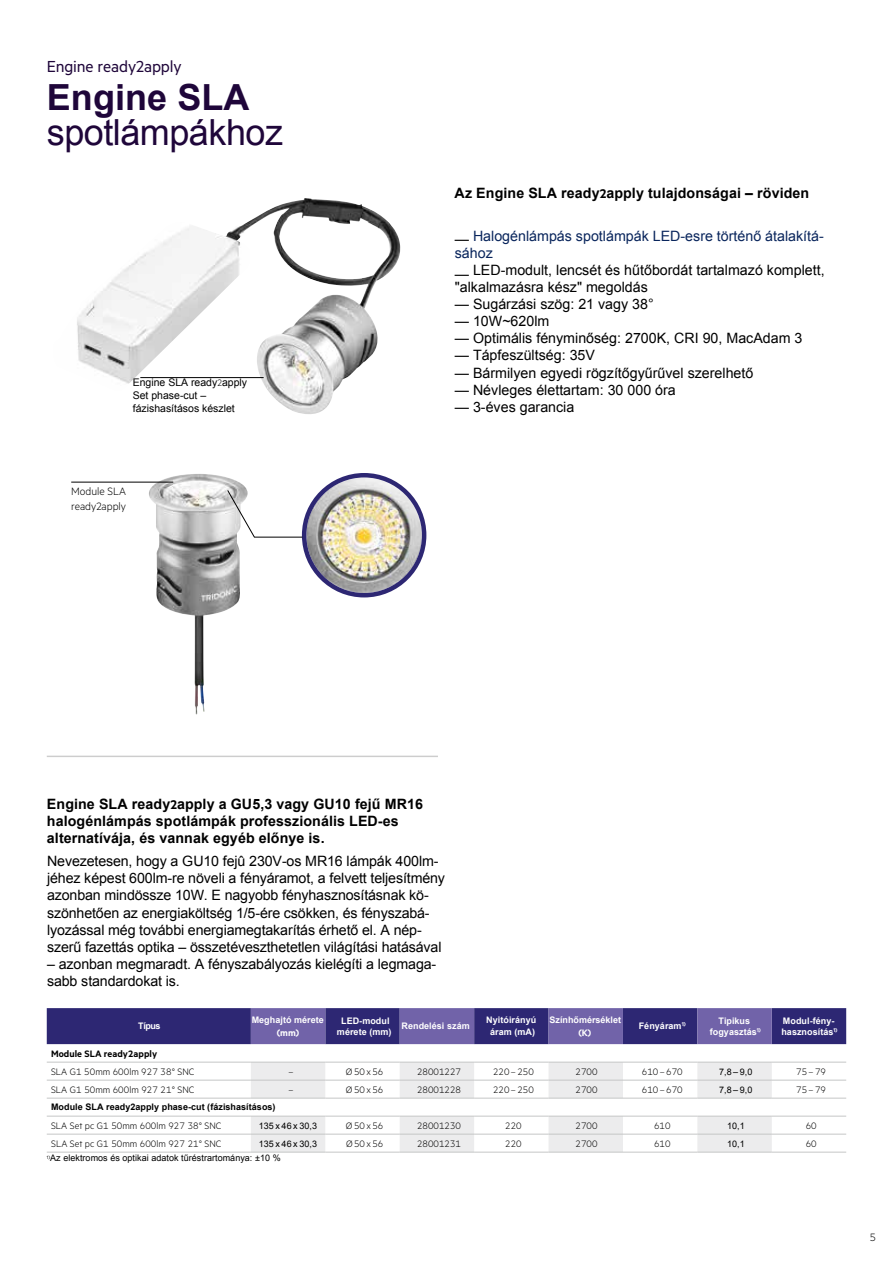
<style>
.page{position:relative;width:893px;height:1263px;background:#fff}
.page>*{position:absolute;margin:0;border:0;box-sizing:border-box;transform-origin:0 0}
.t1{font:36px "Arial";letter-spacing:-.015em;color:#1f063a}
.t2{font:700 36px "Arial";color:#1f063a}
.t3{font:18px "Metric";letter-spacing:-.005em;color:#1f063a}
.t4{font:14.25px/17.1px "Arial";letter-spacing:-.01em;color:#000}
.t5{font:700 14.25px/17px "Arial";letter-spacing:.005em;color:#000}
.t6{font:14.25px/17.1px "Arial";color:#09255c}
.t7{font:300 12px/15px "Metric";color:#000}
.t8{font:300 10.5px "Metric";letter-spacing:.005em;color:#000}
.t9{font:10.5px/13.2px "Arial";color:#000}
.t10{font:600 10.5px "Metric";letter-spacing:.005em;color:#000}
.t11{font:600 10.5px "Metric";color:#fff}
.t12{font:700 9px/10.9px "Arial";letter-spacing:.005em;color:#fff;text-align:center}
.t13{font:9px "Arial";letter-spacing:.005em;color:#000}
.t14{font:700 9px "Arial";letter-spacing:.005em;color:#000}
.s1{font-family:"Metric";font-weight:300}
.s2{font-family:"Metric";font-weight:600}
.s3{color:#000}
</style>
<div class="page">
<img style="left:149px;top:474px;width:98px;height:240px">
<img style="left:77px;top:198px;width:323px;height:216px">
<hr style="left:140px;top:377px;width:124px;height:1px;background:#000">
<hr style="left:71px;top:482px;width:102px;height:1px;background:#000">
<img style="left:306px;top:477px;width:116px;height:116px;border-radius:58px">
<div style="left:302px;top:473px;width:124px;height:124px;border:4px solid #2d2773;border-radius:50%"></div>
<svg style="left:227px;top:489px;width:28px;height:49px"></svg>
<hr style="left:254px;top:537px;width:48px;height:1px;background:#000">
<hr style="left:47px;top:756px;width:391px;height:1px;background:#000">
<svg style="left:47px;top:1008px;width:799px;height:36px;background:#473e87"></svg>
<svg style="left:251px;top:1063px;width:521px;height:89px"></svg>
<hr style="left:47px;top:1062px;width:204px;height:1px;background:#c5c6c6">
<hr style="left:325px;top:1062px;width:75px;height:1px;background:#c5c6c6">
<hr style="left:474px;top:1062px;width:75px;height:1px;background:#c5c6c6">
<hr style="left:623px;top:1062px;width:74px;height:1px;background:#c5c6c6">
<hr style="left:772px;top:1062px;width:74px;height:1px;background:#c5c6c6">
<hr style="left:47px;top:1080px;width:204px;height:1px;background:#c5c6c6">
<hr style="left:251px;top:1080px;width:74px;height:1px;background:#c5c6c6">
<hr style="left:325px;top:1080px;width:75px;height:1px;background:#c5c6c6">
<hr style="left:400px;top:1080px;width:74px;height:1px;background:#c5c6c6">
<hr style="left:474px;top:1080px;width:75px;height:1px;background:#c5c6c6">
<hr style="left:549px;top:1080px;width:74px;height:1px;background:#c5c6c6">
<hr style="left:623px;top:1080px;width:74px;height:1px;background:#c5c6c6">
<hr style="left:697px;top:1080px;width:75px;height:1px;background:#c5c6c6">
<hr style="left:772px;top:1080px;width:74px;height:1px;background:#c5c6c6">
<hr style="left:47px;top:1098px;width:204px;height:1px;background:#c5c6c6">
<hr style="left:251px;top:1098px;width:74px;height:1px;background:#c5c6c6">
<hr style="left:325px;top:1098px;width:75px;height:1px;background:#c5c6c6">
<hr style="left:400px;top:1098px;width:74px;height:1px;background:#c5c6c6">
<hr style="left:474px;top:1098px;width:75px;height:1px;background:#c5c6c6">
<hr style="left:549px;top:1098px;width:74px;height:1px;background:#c5c6c6">
<hr style="left:623px;top:1098px;width:74px;height:1px;background:#c5c6c6">
<hr style="left:697px;top:1098px;width:75px;height:1px;background:#c5c6c6">
<hr style="left:772px;top:1098px;width:74px;height:1px;background:#c5c6c6">
<hr style="left:47px;top:1116px;width:204px;height:1px;background:#c5c6c6">
<hr style="left:251px;top:1116px;width:74px;height:1px;background:#c5c6c6">
<hr style="left:325px;top:1116px;width:75px;height:1px;background:#c5c6c6">
<hr style="left:400px;top:1116px;width:74px;height:1px;background:#c5c6c6">
<hr style="left:474px;top:1116px;width:75px;height:1px;background:#c5c6c6">
<hr style="left:549px;top:1116px;width:74px;height:1px;background:#c5c6c6">
<hr style="left:623px;top:1116px;width:74px;height:1px;background:#c5c6c6">
<hr style="left:697px;top:1116px;width:75px;height:1px;background:#c5c6c6">
<hr style="left:772px;top:1116px;width:74px;height:1px;background:#c5c6c6">
<hr style="left:47px;top:1134px;width:204px;height:1px;background:#c5c6c6">
<hr style="left:251px;top:1134px;width:74px;height:1px;background:#c5c6c6">
<hr style="left:325px;top:1134px;width:75px;height:1px;background:#c5c6c6">
<hr style="left:400px;top:1134px;width:74px;height:1px;background:#c5c6c6">
<hr style="left:474px;top:1134px;width:75px;height:1px;background:#c5c6c6">
<hr style="left:549px;top:1134px;width:74px;height:1px;background:#c5c6c6">
<hr style="left:623px;top:1134px;width:74px;height:1px;background:#c5c6c6">
<hr style="left:697px;top:1134px;width:75px;height:1px;background:#c5c6c6">
<hr style="left:772px;top:1134px;width:74px;height:1px;background:#c5c6c6">
<hr style="left:47px;top:1152px;width:204px;height:1px;background:#c5c6c6">
<hr style="left:325px;top:1152px;width:75px;height:1px;background:#c5c6c6">
<hr style="left:474px;top:1152px;width:75px;height:1px;background:#c5c6c6">
<hr style="left:623px;top:1152px;width:74px;height:1px;background:#c5c6c6">
<hr style="left:772px;top:1152px;width:74px;height:1px;background:#c5c6c6">
<hr style="left:251px;top:1062px;width:74px;height:1px;background:#c5c6c6">
<hr style="left:251px;top:1152px;width:74px;height:1px;background:#c5c6c6">
<hr style="left:400px;top:1062px;width:74px;height:1px;background:#c5c6c6">
<hr style="left:400px;top:1152px;width:74px;height:1px;background:#c5c6c6">
<hr style="left:549px;top:1062px;width:74px;height:1px;background:#c5c6c6">
<hr style="left:549px;top:1152px;width:74px;height:1px;background:#c5c6c6">
<hr style="left:697px;top:1062px;width:75px;height:1px;background:#c5c6c6">
<hr style="left:697px;top:1152px;width:75px;height:1px;background:#c5c6c6">
<p class="t3" style="left:47px;top:56px;width:136px">Engine ready2apply</p>
<h1 class="t2" style="left:47px;top:72px;width:204px">Engine SLA</h1>
<h1 class="t1" style="left:47px;top:107px;width:238px">spotlámpákhoz</h1>
<p class="t9" style="left:133px;top:375px;width:116px">Engine SLA ready<span class="s1">2</span>apply<br>Set phase-cut – fázishasításos készlet</p>
<p class="t7" style="left:71px;top:483px;width:56px">Module SLA ready2apply</p>
<p class="t5" style="left:455px;top:184px;width:356px">Az Engine SLA ready<span class="s2">2</span>apply tulajdonságai – röviden</p>
<p class="t6" style="left:455px;top:227px;width:371px"><span class="s3">—</span> Halogénlámpás spotlámpák LED-esre történő átalakítá&shy;sához</p>
<p class="t4" style="left:455px;top:261px;width:371px">— LED-modult, lencsét és hűtőbordát tartalmazó komplett, "alkalmazásra kész" megoldás</p>
<p class="t4" style="left:455px;top:295px;width:200px">— Sugárzási szög: 21 vagy 38°</p>
<p class="t4" style="left:455px;top:313px;width:96px">— 10W~620lm</p>
<p class="t4" style="left:455px;top:330px;width:349px">— Optimális fényminőség: 2700K, CRI 90, MacAdam 3</p>
<p class="t4" style="left:455px;top:347px;width:142px">— Tápfeszültség: 35V</p>
<p class="t4" style="left:455px;top:364px;width:300px">— Bármilyen egyedi rögzítőgyűrűvel szerelhető</p>
<p class="t4" style="left:455px;top:381px;width:222px">— Névleges élettartam: 30 000 óra</p>
<p class="t4" style="left:455px;top:398px;width:121px">— 3-éves garancia</p>
<p class="t5" style="left:47px;top:796px;width:378px">Engine SLA ready<span class="s2">2</span>apply a GU5,3 vagy GU10 fejű MR16 halogénlámpás spotlámpák professzionális LED-es alternatívája, és vannak egyéb előnye is.</p>
<p class="t4" style="left:47px;top:852px;width:399px">Nevezetesen, hogy a GU10 fejû 230V-os MR16 lámpák 400lm&shy;jéhez képest 600lm-re növeli a fényáramot, a felvett teljesítmény azonban mindössze 10W. E nagyobb fényhasznosításnak kö&shy;szönhetően az energiaköltség 1/5-ére csökken, és fényszabá&shy;lyozással még további energiamegtakarítás érhető el. A nép&shy;szerű fazettás optika – összetéveszthetetlen világítási hatásával</p>
<p class="t4" style="left:47px;top:955px;width:391px">– azonban megmaradt. A fényszabályozás kielégíti a legmaga&shy;sabb standardokat is.</p>
<p class="t12" style="left:138px;top:1020px;width:24px">Típus</p>
<p class="t12" style="left:252px;top:1014px;width:74px">Meghajtó mérete</p>
<p class="t11" style="left:277px;top:1026px;width:24px">(mm)</p>
<p class="t12" style="left:337px;top:1015px;width:56px">LED-modul mérete (mm)</p>
<p class="t12" style="left:402px;top:1020px;width:70px">Rendelési szám</p>
<p class="t12" style="left:486px;top:1014px;width:52px;line-height:12px">Nyitóirányú áram (mA)</p>
<p class="t12" style="left:550px;top:1014px;width:73px">Színhőmérséklet</p>
<p class="t11" style="left:578px;top:1026px;width:15px">(K)</p>
<p class="t12" style="left:639px;top:1020px;width:49px">Fényáram<sup>1)</sup></p>
<p class="t12" style="left:710px;top:1015px;width:53px">Tipikus fogyasztás<sup>1)</sup></p>
<p class="t12" style="left:781px;top:1015px;width:58px;text-align:left">Modul-fény&shy;hasznosítás<sup>1)</sup></p>
<p class="t10" style="left:51px;top:1047px;width:108px">Module SLA ready2apply</p>
<p class="t8" style="left:51px;top:1066px;width:145px">SLA G1 50mm 600lm 927 38° SNC</p>
<p class="t8" style="left:288px;top:1066px;width:6px">–</p>
<p class="t8" style="left:346px;top:1066px;width:39px">Ø50x56</p>
<p class="t8" style="left:417px;top:1066px;width:46px">28001227</p>
<p class="t8" style="left:493px;top:1066px;width:42px">220 – 250</p>
<p class="t8" style="left:642px;top:1066px;width:42px">610 – 670</p>
<p class="t8" style="left:796px;top:1066px;width:31px">75–79</p>
<p class="t8" style="left:51px;top:1084px;width:145px">SLA G1 50mm 600lm 927 21° SNC</p>
<p class="t8" style="left:288px;top:1084px;width:6px">–</p>
<p class="t8" style="left:346px;top:1084px;width:39px">Ø50x56</p>
<p class="t8" style="left:417px;top:1084px;width:46px">28001228</p>
<p class="t8" style="left:493px;top:1084px;width:42px">220 – 250</p>
<p class="t8" style="left:642px;top:1084px;width:42px">610 – 670</p>
<p class="t8" style="left:796px;top:1084px;width:31px">75–79</p>
<p class="t14" style="left:51px;top:1100px;width:226px">Module SLA ready2apply phase-cut (fázishasításos)</p>
<p class="t8" style="left:51px;top:1120px;width:172px">SLA Set pc G1 50mm 600lm 927 38° SNC</p>
<p class="t13" style="left:259px;top:1120px;width:60px">135 x 46 x 30,3</p>
<p class="t8" style="left:346px;top:1120px;width:39px">Ø50x56</p>
<p class="t8" style="left:417px;top:1120px;width:46px">28001230</p>
<p class="t8" style="left:505px;top:1120px;width:18px">220</p>
<p class="t8" style="left:654px;top:1120px;width:18px">610</p>
<p class="t8" style="left:806px;top:1120px;width:12px">60</p>
<p class="t8" style="left:51px;top:1138px;width:172px">SLA Set pc G1 50mm 600lm 927 21° SNC</p>
<p class="t13" style="left:259px;top:1138px;width:60px">135 x 46 x 30,3</p>
<p class="t8" style="left:346px;top:1138px;width:39px">Ø50x56</p>
<p class="t8" style="left:417px;top:1138px;width:46px">28001231</p>
<p class="t8" style="left:505px;top:1138px;width:18px">220</p>
<p class="t8" style="left:654px;top:1138px;width:18px">610</p>
<p class="t8" style="left:806px;top:1138px;width:12px">60</p>
<p class="t13" style="left:47px;top:1152px;width:235px"><sup>1)</sup>Az elektromos és optikai adatok tűréstrartománya: ±10 %</p>
<p class="t7" style="left:870px;top:1229px;width:8px">5</p>
</div>
